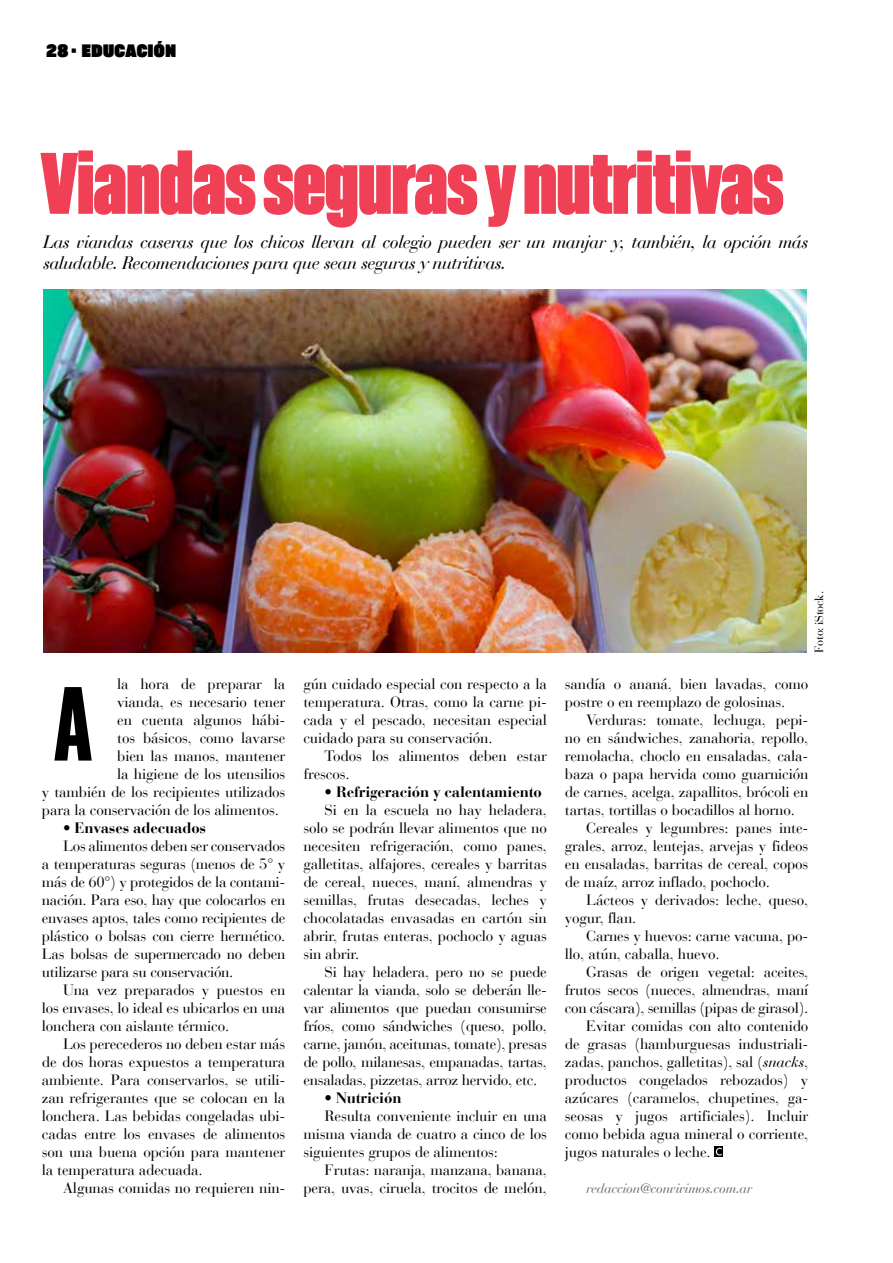
<style>
.page{position:relative;width:893px;height:1263px;background:#fff}
.page>*{position:absolute;margin:0;border:0;box-sizing:border-box;transform-origin:0 0}
.t1{font:105px "Akkordeon Eight";color:#000}
.t2{font:87px "Akkordeon Ten";letter-spacing:-.01em;color:#ef4056}
.t3{font:italic 18px/21px "Bauer Bodoni LT";letter-spacing:-.03em;color:#000}
.t4{font:18px "Akkordeon Fourteen";letter-spacing:.025em;color:#000}
.t5{font:15px/18px "Bauer Bodoni LT";letter-spacing:-.01em;color:#000;text-align:justify}
.t6{font:700 15px "Bauer Bodoni LT";letter-spacing:-.01em;color:#000}
.t7{font:italic 13.5px "Bauer Bodoni LT";letter-spacing:-.02em;color:#6d6e71}
.t8{font:12px "Bauer Bodoni LT";letter-spacing:-.025em;color:#000}
.s1{font-style:italic}
</style>
<div class="page">
<svg style="left:714px;top:1146px;width:9px;height:11px"></svg>
<svg style="left:716px;top:1148px;width:6px;height:7px"></svg>
<img style="left:43px;top:290px;width:764px;height:363px">
<p class="t4" style="left:47px;top:41px;width:131px">28 • EDUCACIÓN</p>
<h2 class="t2" style="left:41px;top:134px;width:744px">Viandas seguras y nutritivas</h2>
<p class="t3" style="left:43px;top:231px;width:767px">Las viandas caseras que los chicos llevan al colegio pueden ser un manjar y, también, la opción más saludable. Recomendaciones para que sean seguras y nutritivas.</p>
<p class="t5" style="left:117px;top:675px;width:170px">la hora de preparar la</p>
<p class="t5" style="left:117px;top:693px;width:170px">vianda, es necesario tener</p>
<p class="t5" style="left:117px;top:711px;width:170px">en cuenta algunos hábi-</p>
<p class="t5" style="left:117px;top:729px;width:170px">tos básicos, como lavarse</p>
<p class="t5" style="left:117px;top:747px;width:170px">bien las manos, mantener</p>
<p class="t5" style="left:117px;top:765px;width:170px">la higiene de los utensilios</p>
<p class="t5" style="left:42px;top:783px;width:245px">y también de los recipientes utilizados</p>
<p class="t5" style="left:42px;top:801px;width:238px">para la conservación de los alimentos.</p>
<p class="t6" style="left:63px;top:819px;width:145px">• Envases adecuados</p>
<p class="t5" style="left:42px;top:837px;width:245px;text-indent:21px">Los alimentos deben ser conservados a temperaturas seguras (menos de 5° y más de 60°) y protegidos de la contami&shy;nación. Para eso, hay que colocarlos en envases aptos, tales como recipientes de plástico o bolsas con cierre hermético.<br>Las bolsas de supermercado no deben utilizarse para su conservación.</p>
<p class="t5" style="left:42px;top:981px;width:245px;text-indent:21px">Una vez preparados y puestos en los envases, lo ideal es ubicarlos en una lonchera con aislante térmico.</p>
<p class="t5" style="left:42px;top:1035px;width:245px;text-indent:21px">Los perecederos no deben estar más de dos horas expuestos a temperatura ambiente. Para conservarlos, se utili&shy;zan refrigerantes que se colocan en la lonchera. Las bebidas congeladas ubi&shy;cadas entre los envases de alimentos son una buena opción para mantener la temperatura adecuada.</p>
<p class="t5" style="left:63px;top:1179px;width:224px">Algunas comidas no requieren nin-</p>
<h1 class="t1" style="left:55px;top:665px;width:38px">A</h1>
<p class="t5" style="left:303px;top:675px;width:245px">gún cuidado especial con respecto a la temperatura. Otras, como la carne pi&shy;cada y el pescado, necesitan especial cuidado para su conservación.</p>
<p class="t5" style="left:303px;top:747px;width:245px;text-indent:21px">Todos los alimentos deben estar frescos.</p>
<p class="t6" style="left:325px;top:783px;width:219px">• Refrigeración y calentamiento</p>
<p class="t5" style="left:303px;top:801px;width:245px;text-indent:21px">Si en la escuela no hay heladera, solo se podrán llevar alimentos que no necesiten refrigeración, como panes, galletitas, alfajores, cereales y barritas de cereal, nueces, maní, almendras y semillas, frutas desecadas, leches y chocolatadas envasadas en cartón sin abrir, frutas enteras, pochoclo y aguas sin abrir.</p>
<p class="t5" style="left:303px;top:963px;width:245px;text-indent:21px">Si hay heladera, pero no se puede calentar la vianda, solo se deberán lle&shy;var alimentos que puedan consumirse fríos, como sándwiches (queso, pollo, carne, jamón, aceitunas, tomate), presas de pollo, milanesas, empanadas, tartas, ensaladas, pizzetas, arroz hervido, etc.</p>
<p class="t6" style="left:325px;top:1089px;width:78px">• Nutrición</p>
<p class="t5" style="left:303px;top:1107px;width:245px;text-indent:21px">Resulta conveniente incluir en una misma vianda de cuatro a cinco de los siguientes grupos de alimentos:</p>
<p class="t5" style="left:303px;top:1161px;width:245px;text-align:right">Frutas: naranja, manzana, banana, pera, uvas, ciruela, trocitos de melón,</p>
<p class="t8" style="left:812px;top:653px;width:63px;rotate:-90deg">Foto: iStock.</p>
<p class="t5" style="left:565px;top:675px;width:245px">sandía o ananá, bien lavadas, como postre o en reemplazo de golosinas.</p>
<p class="t5" style="left:586px;top:711px;width:224px">Verduras: tomate, lechuga, pepi-</p>
<p class="t5" style="left:565px;top:729px;width:245px">no en sándwiches, zanahoria, repollo,</p>
<p class="t5" style="left:565px;top:747px;width:245px">remolacha, choclo en ensaladas, cala-</p>
<p class="t5" style="left:565px;top:765px;width:245px">baza o papa hervida como guarnición</p>
<p class="t5" style="left:565px;top:783px;width:245px">de carnes, acelga, zapallitos, brócoli en</p>
<p class="t5" style="left:565px;top:801px;width:232px">tartas, tortillas o bocadillos al horno.</p>
<p class="t5" style="left:586px;top:819px;width:224px">Cereales y legumbres: panes inte-</p>
<p class="t5" style="left:565px;top:837px;width:245px">grales, arroz, lentejas, arvejas y fideos</p>
<p class="t5" style="left:565px;top:855px;width:245px">en ensaladas, barritas de cereal, copos</p>
<p class="t5" style="left:565px;top:873px;width:207px">de maíz, arroz inflado, pochoclo.</p>
<p class="t5" style="left:586px;top:891px;width:224px">Lácteos y derivados: leche, queso,</p>
<p class="t5" style="left:565px;top:909px;width:73px">yogur, flan.</p>
<p class="t5" style="left:586px;top:927px;width:224px">Carnes y huevos: carne vacuna, po-</p>
<p class="t5" style="left:565px;top:945px;width:156px">llo, atún, caballa, huevo.</p>
<p class="t5" style="left:586px;top:963px;width:224px">Grasas de origen vegetal: aceites,</p>
<p class="t5" style="left:565px;top:981px;width:245px">frutos secos (nueces, almendras, maní</p>
<p class="t5" style="left:565px;top:999px;width:245px">con cáscara), semillas (pipas de girasol).</p>
<p class="t5" style="left:586px;top:1017px;width:224px">Evitar comidas con alto contenido</p>
<p class="t5" style="left:565px;top:1035px;width:245px">de grasas (hamburguesas industriali-</p>
<p class="t5" style="left:565px;top:1053px;width:245px">zadas, panchos, galletitas), sal (<span class="s1">snacks</span>,</p>
<p class="t5" style="left:565px;top:1071px;width:245px">productos congelados rebozados) y</p>
<p class="t5" style="left:565px;top:1089px;width:245px">azúcares (caramelos, chupetines, ga-</p>
<p class="t5" style="left:565px;top:1107px;width:245px">seosas y jugos artificiales). Incluir</p>
<p class="t5" style="left:565px;top:1125px;width:245px">como bebida agua mineral o corriente,</p>
<p class="t5" style="left:565px;top:1143px;width:147px">jugos naturales o leche.</p>
<p class="t7" style="left:586px;top:1180px;width:167px">redaccion@convivimos.com.ar</p>
</div>
